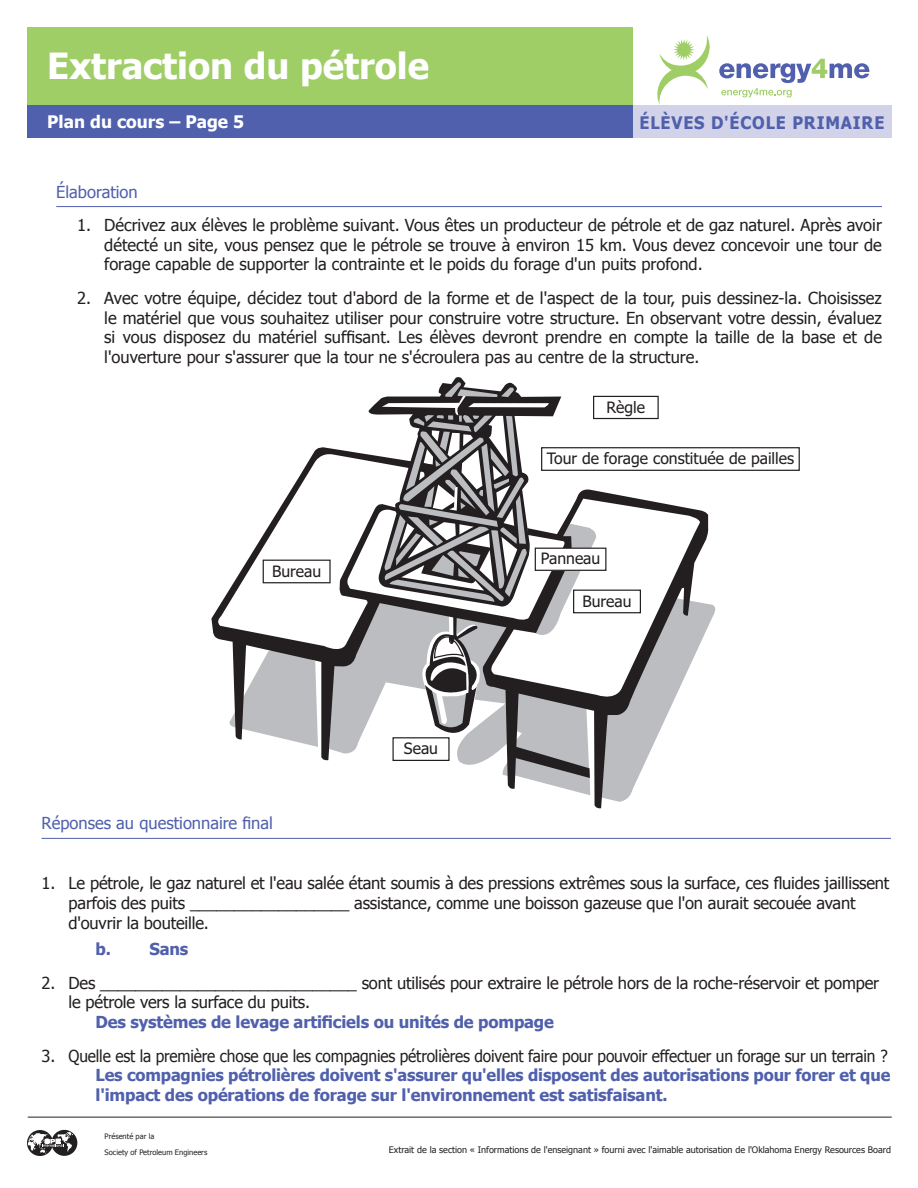
<style>
.page{position:relative;width:918px;height:1188px;background:#fff}
.page>*{position:absolute;margin:0;border:0;box-sizing:border-box;transform-origin:0 0}
.t1{font:700 36px "Tahoma";color:#fff}
.t2{font:700 17.25px "Tahoma";letter-spacing:.05em;color:#5060ac;scale:.95 1}
.t3{font:700 17.25px "Tahoma";color:#fff}
.t4{font:16.5px/19.8px "Tahoma";letter-spacing:-.01em;color:#231f20}
.t5{font:700 16.5px/19.8px "Tahoma";letter-spacing:-.01em;color:#5060ac}
.t6{font:16.5px "Tahoma";color:#5060ac}
.t7{font:15.75px "Tahoma";color:#231f20}
.t8{font:9px "Tahoma";color:#231f20}
.t9{font:7.5px/15.8px "Tahoma";color:#231f20}
</style>
<div class="page">
<hr style="left:42px;top:838px;width:849px;height:1px;background:#5060ac">
<div style="left:633px;top:105px;width:258px;height:33px;background:#d2d3e9"></div>
<div style="left:27px;top:27px;width:606px;height:77px;background:#9fce66"></div>
<div style="left:27px;top:105px;width:606px;height:33px;background:#5060ac"></div>
<svg style="left:27px;top:1130px;width:26px;height:26px"></svg>
<div style="left:51px;top:1130px;width:26px;height:26px;background:#231f20;border-radius:50%"></div>
<svg style="left:28px;top:1132px;width:45px;height:22px"></svg>
<hr style="left:28px;top:1117px;width:864px;height:1px;background:#231f20">
<svg style="left:657px;top:35px;width:213px;height:69px"></svg>
<svg style="left:211px;top:447px;width:391px;height:361px"></svg>
<svg style="left:368px;top:377px;width:193px;height:35px"></svg>
<svg style="left:445px;top:381px;width:69px;height:16px"></svg>
<svg style="left:329px;top:412px;width:387px;height:390px"></svg>
<div style="left:594px;top:396px;width:64px;height:23px;background:#fff"></div>
<div style="left:593px;top:396px;width:66px;height:23px;border:1px solid #231f20"></div>
<div style="left:574px;top:590px;width:66px;height:23px;background:#fff"></div>
<div style="left:573px;top:590px;width:68px;height:23px;border:1px solid #231f20"></div>
<div style="left:535px;top:548px;width:71px;height:22px;background:#fff"></div>
<div style="left:535px;top:548px;width:71px;height:23px;border:1px solid #231f20"></div>
<div style="left:263px;top:560px;width:67px;height:23px;background:#fff"></div>
<div style="left:263px;top:560px;width:68px;height:23px;border:1px solid #231f20"></div>
<div style="left:393px;top:738px;width:56px;height:22px;background:#fff"></div>
<div style="left:392px;top:737px;width:58px;height:24px;border:1px solid #231f20"></div>
<div style="left:542px;top:448px;width:257px;height:22px;background:#fff"></div>
<div style="left:541px;top:447px;width:259px;height:24px;border:1px solid #231f20"></div>
<hr style="left:56px;top:206px;width:826px;height:1px;background:#5060ac">
<h1 class="t1" style="left:47px;top:50px;width:383px">Extraction du pétrole</h1>
<p class="t3" style="left:47px;top:114px;width:198px">Plan du cours – Page 5</p>
<p class="t2" style="left:639px;top:114px;width:259px">ÉLÈVES D'ÉCOLE PRIMAIRE</p>
<p class="t6" style="left:56px;top:181px;width:83px">Élaboration</p>
<p class="t4" style="left:104px;top:214px;width:779px;text-align:justify;text-indent:-27px">1. Décrivez aux élèves le problème suivant. Vous êtes un producteur de pétrole et de gaz naturel. Après avoir détecté un site, vous pensez que le pétrole se trouve à environ 15 km. Vous devez concevoir une tour de forage capable de supporter la contrainte et le poids du forage d'un puits profond.</p>
<p class="t4" style="left:104px;top:287px;width:779px;text-align:justify;text-indent:-27px">2. Avec votre équipe, décidez tout d'abord de la forme et de l'aspect de la tour, puis dessinez-la. Choisissez le matériel que vous souhaitez utiliser pour construire votre structure. En observant votre dessin, évaluez si vous disposez du matériel suffisant. Les élèves devront prendre en compte la taille de la base et de l'ouverture pour s'assurer que la tour ne s'écroulera pas au centre de la structure.</p>
<p class="t7" style="left:607px;top:400px;width:40px">Règle</p>
<p class="t7" style="left:272px;top:564px;width:51px">Bureau</p>
<p class="t6" style="left:42px;top:812px;width:233px">Réponses au questionnaire final</p>
<p class="t7" style="left:404px;top:741px;width:36px">Seau</p>
<p class="t7" style="left:547px;top:451px;width:249px">Tour de forage constituée de pailles</p>
<p class="t7" style="left:541px;top:552px;width:61px">Panneau</p>
<p class="t7" style="left:582px;top:594px;width:51px">Bureau</p>
<p class="t4" style="left:69px;top:872px;width:822px;text-indent:-27px">1. Le pétrole, le gaz naturel et l'eau salée étant soumis à des pressions extrêmes sous la surface, ces fluides jaillissent parfois des puits __________________ assistance, comme une boisson gazeuse que l'on aurait secouée avant d'ouvrir la bouteille.</p>
<p class="t5" style="left:96px;top:940px;width:94px">b. Sans</p>
<p class="t4" style="left:69px;top:972px;width:812px;text-indent:-27px">2. Des _____________________________ sont utilisés pour extraire le pétrole hors de la roche-réservoir et pomper le pétrole vers la surface du puits.</p>
<p class="t5" style="left:96px;top:1011px;width:460px">Des systèmes de levage artificiels ou unités de pompage</p>
<p class="t4" style="left:42px;top:1045px;width:848px">3. Quelle est la première chose que les compagnies pétrolières doivent faire pour pouvoir effectuer un forage sur un terrain ?</p>
<p class="t5" style="left:96px;top:1066px;width:796px">Les compagnies pétrolières doivent s'assurer qu'elles disposent des autorisations pour forer et que l'impact des opérations de forage sur l'environnement est satisfaisant.</p>
<p class="t9" style="left:105px;top:1129px;width:104px">Présenté par la<br>Society of Petroleum Engineers</p>
<p class="t8" style="left:389px;top:1146px;width:504px">Extrait de la section « Informations de l'enseignant » fourni avec l'aimable autorisation de l'Oklahoma Energy Resources Board</p>
</div>
